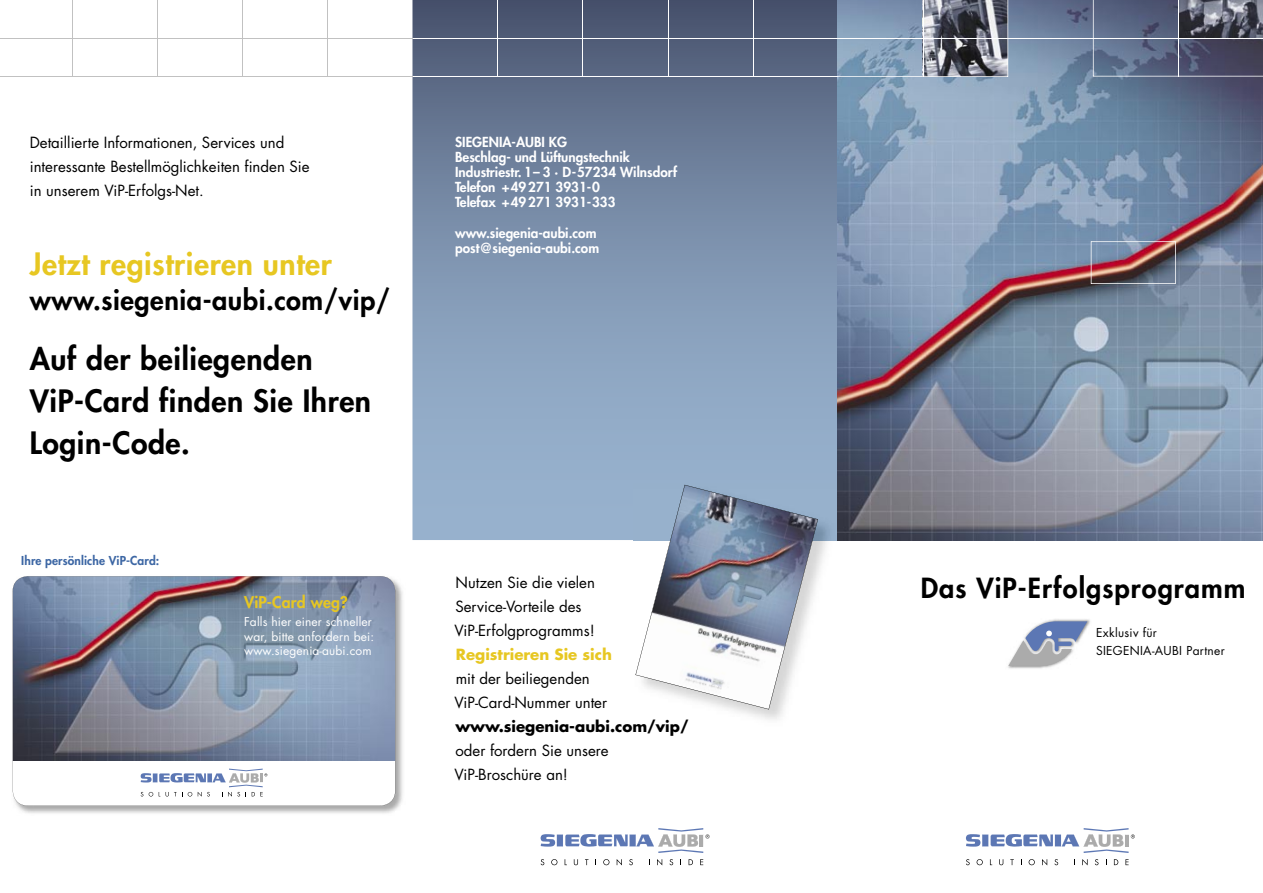
<style>
.page{position:relative;width:1263px;height:893px;background:#fff}
.page>*{position:absolute;margin:0;border:0;box-sizing:border-box;transform-origin:0 0}
.t1{font:800 30px/42px "Futura";letter-spacing:.02em;color:#000}
.t2{font:800 30px "Futura";letter-spacing:.02em;color:#e7c722}
.t3{font:800 27px "Futura";letter-spacing:.02em;color:#000}
.t4{font:800 27px "Futura";letter-spacing:.04em;color:#000}
.t5{font:800 15.75px "Futura";letter-spacing:.01em;color:#e7c722}
.t6{font:15px/24px "Futura";color:#000}
.t7{font:700 15px "Futura";color:#000}
.t8{font:700 15px "Futura";color:#e7c722}
.t9{font:800 13.5px/15.1px "Futura";color:#fff}
.t10{font:12px/14.4px "Futura";letter-spacing:.01em;color:#fff}
.t11{font:12px/18px "Futura";letter-spacing:.025em;color:#000}
.t12{font:800 12px "Futura";letter-spacing:.01em;color:#3c66a4}
</style>
<div class="page">
<svg style="left:412px;top:0;width:426px;height:540px;background:#7a8eaa"></svg>
<img style="left:838px;top:0;width:425px;height:540px">
<img style="left:924px;top:0;width:83px;height:76px">
<img style="left:1179px;top:0;width:84px;height:38px">
<hr style="left:1091px;top:242px;width:1px;height:41px;background:#fff">
<hr style="left:1091px;top:283px;width:84px;height:1px;background:#fff">
<hr style="left:1175px;top:242px;width:1px;height:41px;background:#fff">
<hr style="left:1091px;top:241px;width:84px;height:1px;background:#fff">
<img style="left:1008px;top:619px;width:82px;height:50px">
<svg style="left:1009px;top:621px;width:78px;height:45px"></svg>
<hr style="left:838px;top:38px;width:425px;height:1px;background:#fff">
<img style="left:634px;top:483px;width:202px;height:237px">
<svg style="left:635px;top:485px;width:183px;height:224px"></svg>
<img style="left:12px;top:580px;width:391px;height:234px">
<svg style="left:13px;top:576px;width:382px;height:230px"></svg>
<hr style="left:838px;top:76px;width:170px;height:1px;background:#fff">
<hr style="left:1007px;top:0;width:1px;height:77px;background:#fff">
<hr style="left:923px;top:0;width:1px;height:77px;background:#fff">
<hr style="left:1093px;top:0;width:1px;height:76px;background:#fff">
<hr style="left:1093px;top:76px;width:170px;height:1px;background:#fff">
<hr style="left:1178px;top:0;width:1px;height:77px;background:#fff">
<hr style="left:412px;top:38px;width:426px;height:1px;background:#fff">
<hr style="left:412px;top:76px;width:426px;height:1px;background:#fff">
<hr style="left:497px;top:0;width:1px;height:77px;background:#fff">
<hr style="left:583px;top:0;width:1px;height:77px;background:#fff">
<hr style="left:668px;top:0;width:1px;height:77px;background:#fff">
<hr style="left:753px;top:0;width:1px;height:77px;background:#fff">
<hr style="left:0;top:38px;width:412px;height:1px;background:#c1c1c1">
<hr style="left:0;top:76px;width:412px;height:1px;background:#c1c1c1">
<hr style="left:72px;top:0;width:1px;height:77px;background:#c1c1c1">
<hr style="left:157px;top:0;width:1px;height:77px;background:#c1c1c1">
<hr style="left:242px;top:0;width:1px;height:77px;background:#c1c1c1">
<hr style="left:327px;top:0;width:1px;height:77px;background:#c1c1c1">
<svg style="left:141px;top:769px;width:126px;height:28px"></svg>
<svg style="left:541px;top:828px;width:168px;height:25px"></svg>
<svg style="left:541px;top:859px;width:3px;height:6px"></svg>
<svg style="left:551px;top:859px;width:6px;height:6px"></svg>
<svg style="left:574px;top:859px;width:4px;height:6px"></svg>
<svg style="left:585px;top:859px;width:3px;height:6px"></svg>
<svg style="left:603px;top:859px;width:6px;height:6px"></svg>
<svg style="left:617px;top:859px;width:5px;height:6px"></svg>
<svg style="left:629px;top:859px;width:4px;height:6px"></svg>
<svg style="left:657px;top:859px;width:5px;height:6px"></svg>
<svg style="left:669px;top:859px;width:4px;height:6px"></svg>
<svg style="left:689px;top:859px;width:4px;height:6px"></svg>
<svg style="left:700px;top:859px;width:3px;height:6px"></svg>
<svg style="left:966px;top:828px;width:169px;height:25px"></svg>
<svg style="left:966px;top:859px;width:4px;height:6px"></svg>
<svg style="left:976px;top:859px;width:7px;height:6px"></svg>
<svg style="left:999px;top:859px;width:4px;height:6px"></svg>
<svg style="left:1010px;top:859px;width:4px;height:6px"></svg>
<svg style="left:1028px;top:859px;width:7px;height:6px"></svg>
<svg style="left:1042px;top:859px;width:5px;height:6px"></svg>
<svg style="left:1054px;top:859px;width:4px;height:6px"></svg>
<svg style="left:1082px;top:859px;width:5px;height:6px"></svg>
<svg style="left:1095px;top:859px;width:3px;height:6px"></svg>
<svg style="left:1114px;top:859px;width:4px;height:6px"></svg>
<svg style="left:1125px;top:859px;width:3px;height:6px"></svg>
<p class="t6" style="left:30px;top:130px;width:281px">Detaillierte Informationen, Services und interessante Bestellmöglichkeiten finden Sie in unserem ViP-Erfolgs-Net.</p>
<h1 class="t2" style="left:30px;top:244px;width:304px">Jetzt registrieren unter</h1>
<h2 class="t3" style="left:30px;top:282px;width:362px">www.siegenia-aubi.com/vip/</h2>
<h1 class="t1" style="left:30px;top:337px;width:343px">Auf der beiliegenden<br>ViP-Card finden Sie Ihren<br>Login-Code.</h1>
<p class="t12" style="left:21px;top:552px;width:140px">Ihre persönliche ViP-Card:</p>
<p class="t5" style="left:244px;top:591px;width:105px">ViP-Card weg?</p>
<p class="t10" style="left:244px;top:615px;width:131px">Falls hier einer schneller war, bitte anfordern bei: www.siegenia-aubi.com</p>
<p class="t9" style="left:455px;top:134px;width:223px">SIEGENIA-AUBI KG<br>Beschlag- und Lüftungstechnik<br>Industriestr. 1– 3 · D-57234 Wilnsdorf<br>Telefon +49 271 3931-0<br>Telefax +49 271 3931-333</p>
<p class="t9" style="left:455px;top:225px;width:145px">www.siegenia-aubi.com post@siegenia-aubi.com</p>
<p class="t6" style="left:455px;top:570px;width:142px">Nutzen Sie die vielen<br>Service-Vorteile des<br>ViP-Erfolgprogramms!</p>
<p class="t8" style="left:456px;top:644px;width:158px">Registrieren Sie sich</p>
<p class="t6" style="left:455px;top:666px;width:154px">mit der beiliegenden<br>ViP-Card-Nummer unter</p>
<p class="t7" style="left:455px;top:716px;width:235px">www.siegenia-aubi.com/vip/</p>
<p class="t6" style="left:455px;top:738px;width:156px">oder fordern Sie unsere<br>ViP-Broschüre an!</p>
<h2 class="t4" style="left:921px;top:570px;width:326px">Das ViP-Erfolgsprogramm</h2>
<p class="t11" style="left:1096px;top:623px;width:130px">Exklusiv für<br>SIEGENIA-AUBI Partner</p>
</div>
